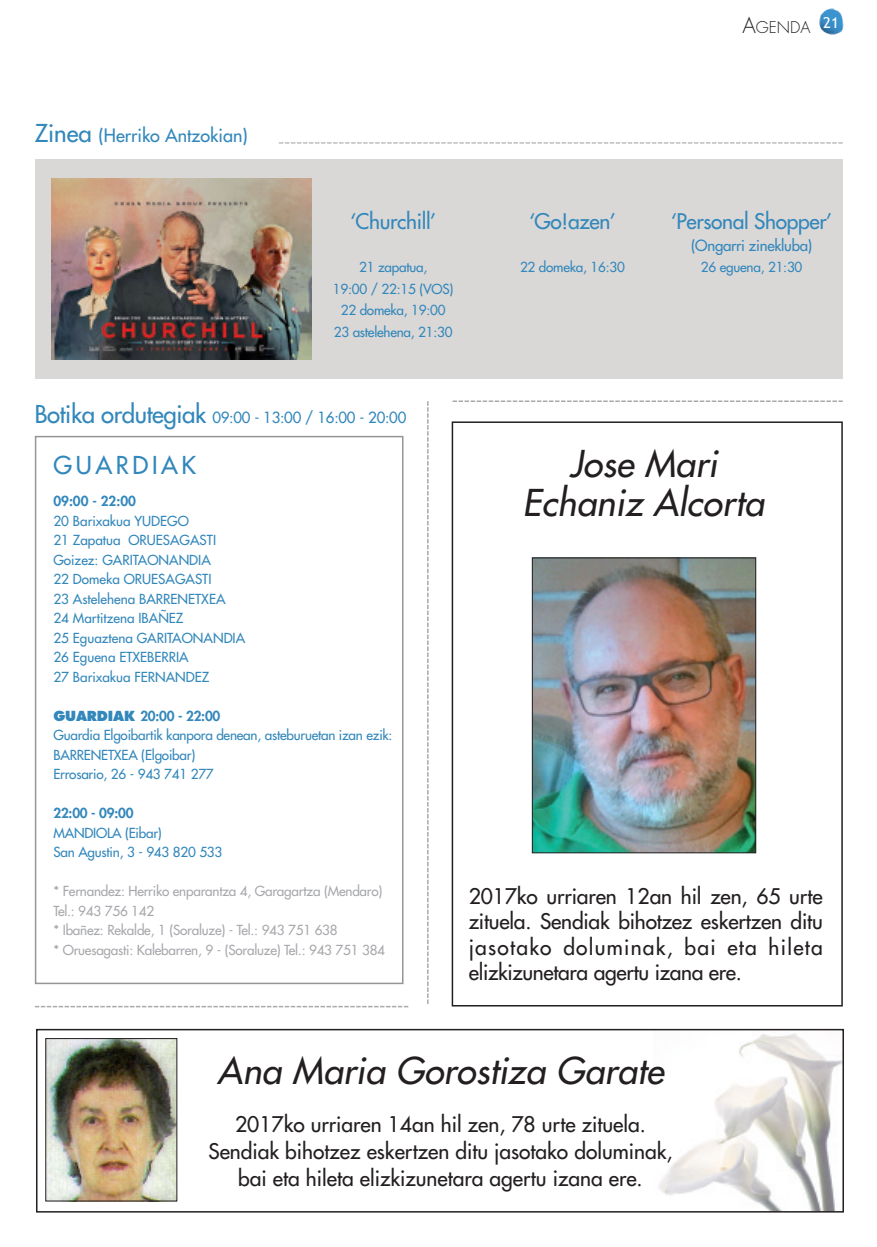
<style>
.page{position:relative;width:877px;height:1247px;background:#fff}
.page>*{position:absolute;margin:0;border:0;box-sizing:border-box;transform-origin:0 0}
.t1{font:italic 36px/39px "Futura";letter-spacing:.005em;color:#231f20;text-align:center}
.t2{font:24px "Futura";letter-spacing:.15em;color:#3287bb}
.t3{font:21px/25.5px "Futura";color:#231f20;text-align:justify}
.t4{font:21px "Futura";letter-spacing:-.015em;color:#3287bb}
.t5{font:18px "Futura";color:#3287bb}
.t6{font:300 15.75px "Futura";color:#231f20}
.t7{font:15px "Futura";letter-spacing:-.015em;color:#3287bb}
.t8{font:13.5px/19.5px "Futura";letter-spacing:-.01em;color:#3287bb}
.t9{font:13.5px/19.5px "Futura";letter-spacing:-.015em;color:#a8a9ad}
.t10{font:800 13.5px "Futura";letter-spacing:-.01em;color:#3287bb}
.s1{font-size:21px}
.s2{font-size:24px}
.s3{font-weight:800}
</style>
<div class="page">
<img style="left:819px;top:8px;width:24px;height:27px">
<div style="left:35px;top:159px;width:808px;height:219px;background:#dad8d7"></div>
<div style="left:35px;top:436px;width:368px;height:548px;border:2px solid #939598"></div>
<svg style="left:279px;top:142px;width:564px;height:2px"></svg>
<img style="left:51px;top:179px;width:261px;height:180px">
<div style="left:452px;top:421px;width:391px;height:585px;border:2px solid #231f20"></div>
<img style="left:534px;top:559px;width:220px;height:292px">
<div style="left:532px;top:557px;width:224px;height:296px;border:1px solid #231f20"></div>
<svg style="left:427px;top:401px;width:2px;height:603px"></svg>
<svg style="left:35px;top:1006px;width:373px;height:1px"></svg>
<svg style="left:453px;top:400px;width:390px;height:2px"></svg>
<img style="left:659px;top:1033px;width:182px;height:176px">
<div style="left:36px;top:1029px;width:808px;height:183px;border:2px solid #231f20"></div>
<img style="left:47px;top:1040px;width:128px;height:159px">
<div style="left:45px;top:1038px;width:132px;height:163px;border:1px solid #231f20"></div>
<p class="t6" style="left:742px;top:20px;width:98px"><span class="s1">A</span>GENDA <sup>21</sup></p>
<h3 class="t5" style="left:35px;top:127px;width:214px"><span class="s2">Zinea</span> (Herriko Antzokian)</h3>
<h3 class="t4" style="left:350px;top:211px;width:88px">‘Churchill’</h3>
<p class="t8" style="left:333px;top:257px;width:122px;line-height:21.6px;text-align:center">21 zapatua,<br>19:00 / 22:15 (VOS)<br>22 domeka, 19:00<br>23 astelehena, 21:30</p>
<h3 class="t4" style="left:529px;top:211px;width:88px">‘Go!azen’</h3>
<p class="t8" style="left:520px;top:258px;width:106px">22 domeka, 16:30</p>
<h3 class="t4" style="left:671px;top:211px;width:163px">‘Personal Shopper’</h3>
<p class="t7" style="left:691px;top:237px;width:123px">(Ongarri zinekluba)</p>
<p class="t8" style="left:701px;top:258px;width:103px">26 eguena, 21:30</p>
<p class="t7" style="left:35px;top:409px;width:373px"><span class="s2">Botika ordutegiak</span> 09:00 - 13:00 / 16:00 - 20:00</p>
<h2 class="t2" style="left:53px;top:453px;width:144px">GUARDIAK</h2>
<p class="t10" style="left:53px;top:494px;width:84px">09:00 - 22:00</p>
<p class="t8" style="left:53px;top:512px;width:193px">20 Barixakua YUDEGO<br>21 Zapatua ORUESAGASTI<br>Goizez: GARITAONANDIA<br>22 Domeka ORUESAGASTI<br>23 Astelehena BARRENETXEA<br>24 Martitzena IBAÑEZ<br>25 Eguaztena GARITAONANDIA<br>26 Eguena ETXEBERRIA<br>27 Barixakua FERNANDEZ</p>
<p class="t8" style="left:53px;top:707px;width:340px"><span class="s3">GUARDIAK</span> <span class="s3">20:00 - 22:00<br></span>Guardia Elgoibartik kanpora denean, asteburuetan izan ezik:<br>BARRENETXEA (Elgoibar)<br>Errosario, 26 - 943 741 277</p>
<p class="t10" style="left:53px;top:806px;width:82px">22:00 - 09:00</p>
<p class="t8" style="left:53px;top:824px;width:170px">MANDIOLA (Eibar)<br>San Agustin, 3 - 943 820 533</p>
<p class="t9" style="left:53px;top:882px;width:333px">* Fernandez: Herriko enparantza 4, Garagartza (Mendaro)<br>Tel.: 943 756 142<br>* Ibañez: Rekalde, 1 (Soraluze) - Tel.: 943 751 638<br>* Oruesagasti: Kalebarren, 9 - (Soraluze) Tel.: 943 751 384</p>
<h1 class="t1" style="left:523px;top:447px;width:243px">Jose Mari<br>Echaniz Alcorta</h1>
<h3 class="t3" style="left:469px;top:884px;width:356px">2017ko urriaren 12an hil zen, 65 urte zituela. Sendiak bihotzez eskertzen ditu jasotako doluminak, bai eta hileta elizkizunetara agertu izana ere.</h3>
<h1 class="t1" style="left:217px;top:1054px;width:448px">Ana Maria Gorostiza Garate</h1>
<h3 class="t3" style="left:208px;top:1112px;width:466px;line-height:27px;text-align:center">2017ko urriaren 14an hil zen, 78 urte zituela.<br>Sendiak bihotzez eskertzen ditu jasotako doluminak, bai eta hileta elizkizunetara agertu izana ere.</h3>
</div>
